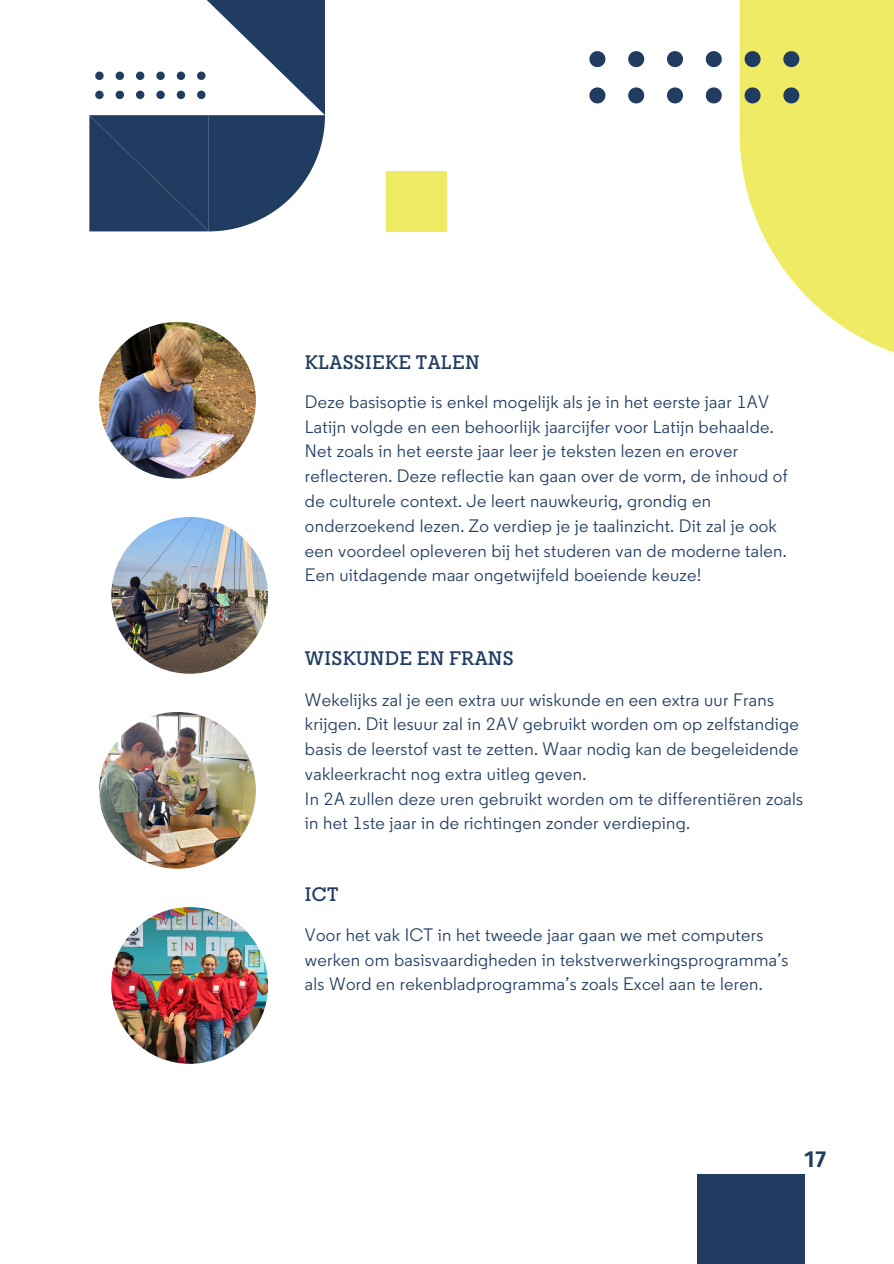
<style>
.page{position:relative;width:894px;height:1264px;background:#fff}
.page>*{position:absolute;margin:0;border:0;box-sizing:border-box;transform-origin:0 0}
.t1{font:600 23.25px "Fira Sans";color:#203c60}
.t2{font:600 19.5px "Regular Slab";letter-spacing:.02em;color:#203c60}
.t3{font:18px/24.8px "Regular";letter-spacing:.015em;color:#203c60}
</style>
<div class="page">
<svg style="left:589px;top:51px;width:16px;height:16px"></svg>
<svg style="left:628px;top:51px;width:16px;height:16px"></svg>
<svg style="left:667px;top:51px;width:15px;height:16px"></svg>
<svg style="left:705px;top:51px;width:16px;height:16px"></svg>
<svg style="left:739px;top:0;width:154px;height:352px;fill:#f0eb64"></svg>
<svg style="left:744px;top:51px;width:16px;height:16px"></svg>
<svg style="left:783px;top:51px;width:16px;height:16px"></svg>
<svg style="left:589px;top:87px;width:16px;height:16px"></svg>
<svg style="left:628px;top:87px;width:16px;height:16px"></svg>
<svg style="left:667px;top:87px;width:15px;height:16px"></svg>
<svg style="left:705px;top:87px;width:16px;height:16px"></svg>
<svg style="left:744px;top:87px;width:16px;height:16px"></svg>
<svg style="left:783px;top:87px;width:16px;height:16px"></svg>
<div style="left:386px;top:171px;width:60px;height:60px;background:#f0eb64"></div>
<svg style="left:89px;top:0;width:236px;height:231px"></svg>
<div style="left:696px;top:1174px;width:108px;height:89px;background:#203c60"></div>
<img style="left:99px;top:322px;width:157px;height:156px;border-radius:50%">
<img style="left:99px;top:712px;width:157px;height:156px;border-radius:50%">
<img style="left:111px;top:907px;width:157px;height:156px;border-radius:50%">
<img style="left:111px;top:517px;width:157px;height:156px;border-radius:50%">
<h1 class="t2" style="left:305px;top:350px;width:176px">KLASSIEKE TALEN</h1>
<p class="t3" style="left:305px;top:389px;width:484px">Deze basisoptie is enkel mogelijk als je in het eerste jaar 1AV Latijn volgde en een behoorlijk jaarcijfer voor Latijn behaalde.<br>Net zoals in het eerste jaar leer je teksten lezen en erover reflecteren. Deze reflectie kan gaan over de vorm, de inhoud of de culturele context. Je leert nauwkeurig, grondig en onderzoekend lezen. Zo verdiep je je taalinzicht. Dit zal je ook een voordeel opleveren bij het studeren van de moderne talen.<br>Een uitdagende maar ongetwijfeld boeiende keuze!</p>
<p class="t2" style="left:305px;top:647px;width:210px">WISKUNDE EN FRANS</p>
<p class="t3" style="left:305px;top:687px;width:495px">Wekelijks zal je een extra uur wiskunde en een extra uur Frans krijgen. Dit lesuur zal in 2AV gebruikt worden om op zelfstandige basis de leerstof vast te zetten. Waar nodig kan de begeleidende vakleerkracht nog extra uitleg geven.</p>
<p class="t3" style="left:305px;top:786px;width:499px">In 2A zullen deze uren gebruikt worden om te differentiëren zoals in het 1ste jaar in de richtingen zonder verdieping.</p>
<p class="t2" style="left:305px;top:882px;width:35px">ICT</p>
<h1 class="t3" style="left:305px;top:922px;width:485px">Voor het vak ICT in het tweede jaar gaan we met computers werken om basisvaardigheden in tekstverwerkingsprogramma’s als Word en rekenbladprogramma’s zoals Excel aan te leren.</h1>
<h1 class="t1" style="left:804px;top:1145px;width:23px">17</h1>
</div>
